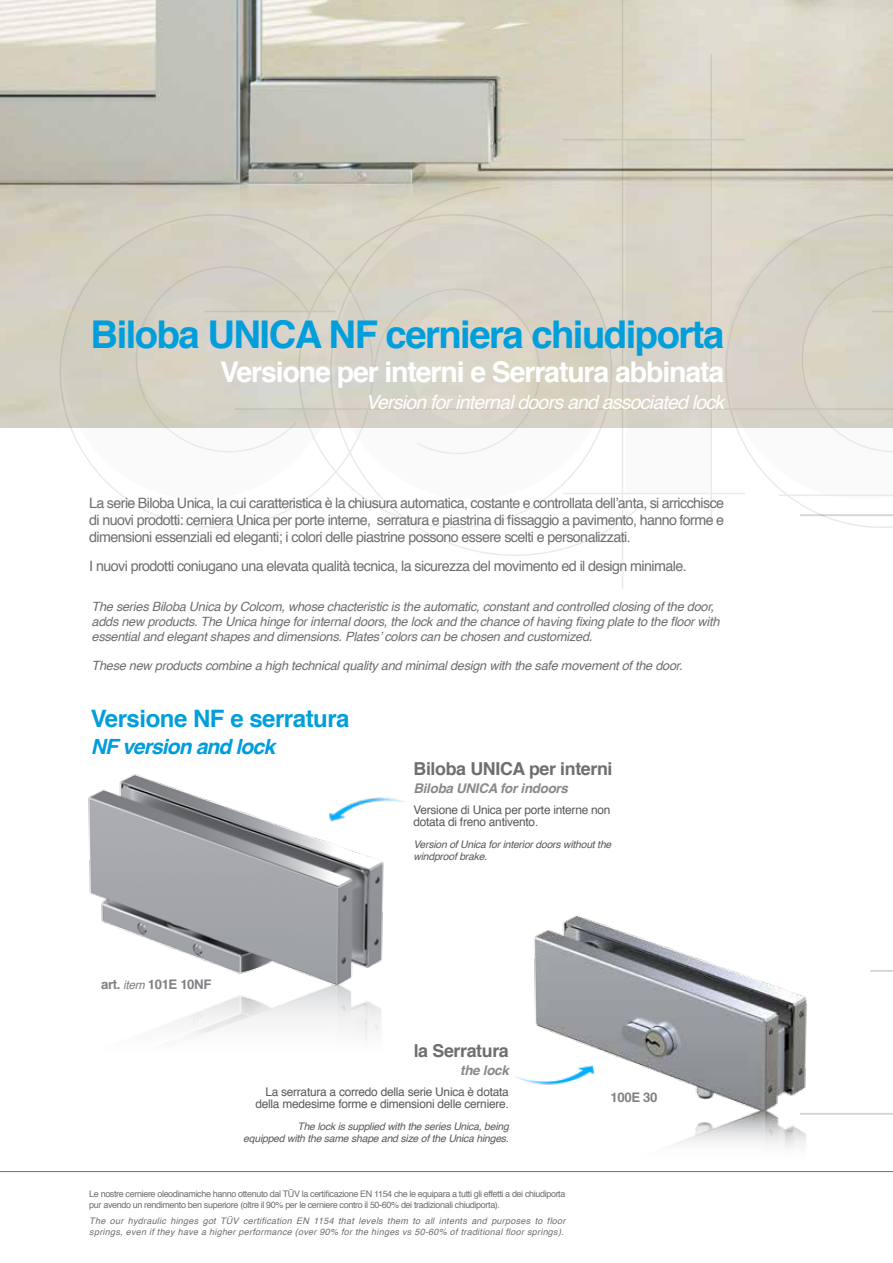
<style>
.page{position:relative;width:893px;height:1263px;background:#fff}
.page>*{position:absolute;margin:0;border:0;box-sizing:border-box;transform-origin:0 0}
.t1{font:700 38.25px "Helvetica";letter-spacing:-.04em;color:#009fdb}
.t2{font:700 28.5px "Helvetica";letter-spacing:-.04em;color:#fff}
.t3{font:700 24px "Helvetica";letter-spacing:-.02em;color:#009fdb}
.t4{font:italic 700 21px "Helvetica";letter-spacing:-.04em;color:#009ddc}
.t5{font:italic 19.5px "Helvetica";letter-spacing:-.04em;color:#fff}
.t6{font:700 17.85px "Helvetica";letter-spacing:-.02em;color:#6d6e71}
.t7{font:14.25px/17.1px "Helvetica";letter-spacing:-.04em;color:#6d6e71;text-align:justify}
.t8{font:italic 700 13.35px "Helvetica";letter-spacing:-.02em;color:#888a8c}
.t9{font:700 13.2px "Helvetica";letter-spacing:-.03em;color:#808285}
.t10{font:italic 12.75px/15.3px "Helvetica";letter-spacing:-.02em;color:#6d6e71}
.t11{font:11.85px/12px "Helvetica";letter-spacing:-.02em;color:#58595b;text-align:right}
.t12{font:italic 10.35px/12px "Helvetica";letter-spacing:-.02em;color:#58595b;text-align:right}
.t13{font:9px/10.5px "Helvetica";letter-spacing:-.04em;color:#6d6e71}
.t14{font:italic 9px/10.5px "Helvetica";letter-spacing:.03em;color:#6d6e71}
.s1{font-weight:400;font-style:italic;font-size:12px}
</style>
<div class="page">
<img style="left:0;top:0;width:893px;height:427px">
<svg style="left:626px;top:140px;width:84px;height:288px;background:#d6d2c5"></svg>
<svg style="left:62px;top:222px;width:267px;height:277px;fill:#d5d1c6"></svg>
<svg style="left:541px;top:224px;width:68px;height:146px;background:#d7d2c6"></svg>
<hr style="left:622px;top:0;width:1px;height:589px;background:#939598">
<hr style="left:710px;top:54px;width:2px;height:468px;background:#939598">
<hr style="left:563px;top:139px;width:182px;height:1px;background:#939598">
<hr style="left:563px;top:493px;width:182px;height:1px;background:#939598">
<hr style="left:205px;top:311px;width:131px;height:1px;background:#939598">
<hr style="left:234px;top:408px;width:659px;height:2px;background:#939598">
<svg style="left:725px;top:214px;width:168px;height:314px"></svg>
<svg style="left:329px;top:186px;width:212px;height:184px;background:#d7d3c6"></svg>
<svg style="left:329px;top:370px;width:312px;height:187px"></svg>
<svg style="left:135px;top:265px;width:177px;height:188px;background:#d9d6cc"></svg>
<svg style="left:801px;top:265px;width:92px;height:188px;background:#dad7cb"></svg>
<hr style="left:800px;top:514px;width:93px;height:2px;background:#939598">
<hr style="left:800px;top:1113px;width:93px;height:2px;background:#939598">
<hr style="left:870px;top:970px;width:23px;height:2px;background:#939598">
<img style="left:88px;top:774px;width:296px;height:202px">
<img style="left:57px;top:976px;width:381px;height:197px">
<img style="left:298px;top:789px;width:107px;height:52px">
<img style="left:516px;top:915px;width:291px;height:195px">
<img style="left:484px;top:1110px;width:353px;height:63px">
<hr style="left:0;top:1171px;width:893px;height:1px;background:#6d6e71">
<h1 class="t1" style="left:91px;top:304px;width:635px">Biloba UNICA NF cerniera chiudiporta</h1>
<h2 class="t2" style="left:220px;top:348px;width:506px">Versione per interni e Serratura abbinata</h2>
<h3 class="t5" style="left:366px;top:386px;width:360px">Version for internal doors and associated lock</h3>
<p class="t7" style="left:89px;top:494px;width:636px">La serie Biloba Unica, la cui caratteristica è la chiusura automatica, costante e controllata dell’anta, si arricchisce di nuovi prodotti: cerniera Unica per porte interne, serratura e piastrina di fissaggio a pavimento, hanno forme e dimensioni essenziali ed eleganti; i colori delle piastrine possono essere scelti e personalizzati.</p>
<p class="t7" style="left:89px;top:558px;width:599px">I nuovi prodotti coniugano una elevata qualità tecnica, la sicurezza del movimento ed il design minimale.</p>
<p class="t10" style="left:92px;top:599px;width:629px">The series Biloba Unica by Colcom, whose chacteristic is the automatic, constant and controlled closing of the door, adds new products. The Unica hinge for internal doors, the lock and the chance of having fixing plate to the floor with essential and elegant shapes and dimensions. Plates’ colors can be chosen and customized.</p>
<p class="t10" style="left:92px;top:658px;width:593px">These new products combine a high technical quality and minimal design with the safe movement of the door.</p>
<h3 class="t3" style="left:91px;top:699px;width:260px">Versione NF e serratura</h3>
<h3 class="t4" style="left:91px;top:729px;width:186px">NF version and lock</h3>
<p class="t9" style="left:101px;top:974px;width:112px">art. <span class="s1">item</span> 101E 10NF</p>
<p class="t6" style="left:413px;top:754px;width:201px">Biloba UNICA per interni</p>
<p class="t8" style="left:413px;top:777px;width:156px">Biloba UNICA for indoors</p>
<p class="t11" style="left:413px;top:804px;width:198px;text-align:left">Versione di Unica per porte interne non dotata di freno antivento.</p>
<p class="t12" style="left:413px;top:838px;width:199px;text-align:left">Version of Unica for interior doors without the windproof brake.</p>
<p class="t6" style="left:414px;top:1037px;width:97px">la Serratura</p>
<p class="t8" style="left:460px;top:1059px;width:50px">the lock</p>
<p class="t11" style="left:255px;top:1086px;width:255px">La serratura a corredo della serie Unica è dotata della medesime forme e dimensioni delle cerniere.</p>
<p class="t12" style="left:243px;top:1121px;width:267px">The lock is supplied with the series Unica, being<br>equipped with the same shape and size of the Unica hinges.</p>
<p class="t13" style="left:89px;top:1189px;width:478px">Le nostre cerniere oleodinamiche hanno ottenuto dal TÜV la certificazione EN 1154 che le equipara a tutti gli effetti a dei chiudiporta pur avendo un rendimento ben superiore (oltre il 90% per le cerniere contro il 50-60% dei tradizionali chiudiporta).</p>
<p class="t14" style="left:89px;top:1216px;width:478px">The our hydraulic hinges got TÜV certification EN 1154 that levels them to all intents and purposes to floor springs, even if they have a higher performance (over 90% for the hinges vs 50-60% of traditional floor springs).</p>
<p class="t9" style="left:611px;top:1086px;width:48px">100E 30</p>
</div>
